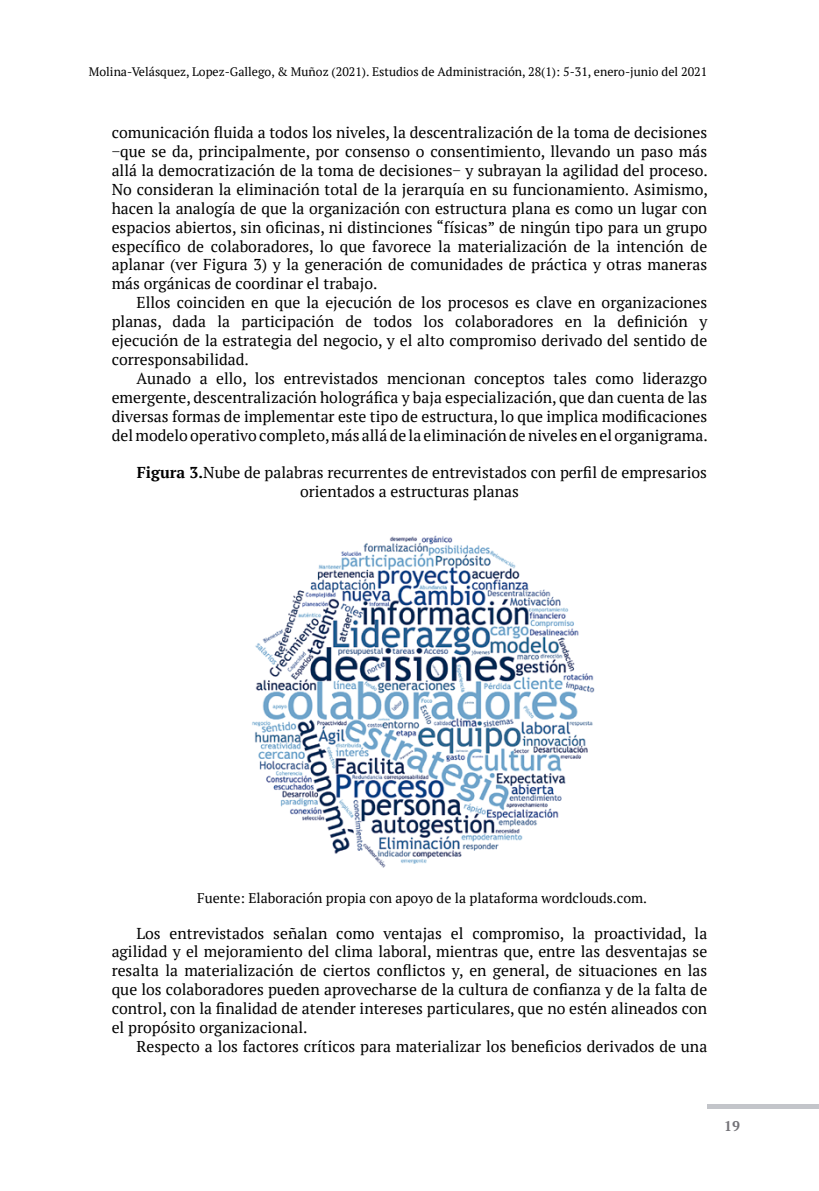
<style>
.page{position:relative;width:819px;height:1191px;background:#fff}
.page>*{position:absolute;margin:0;border:0;box-sizing:border-box;transform-origin:0 0}
.t1{font:15.75px/18.9px "PT Serif";color:#000;text-align:justify}
.t2{font:14px "PT Serif";color:#000}
.t3{font:700 14px "PT Serif";color:#737277}
.t4{font:12.25px "PT Serif";color:#000}
.s1{font-weight:700}
</style>
<div class="page">
<div style="left:707px;top:1104px;width:112px;height:5px;background:#c3c5ca"></div>
<img style="left:252px;top:535px;width:343px;height:333px">
<p class="t4" style="left:89px;top:64px;width:620px">Molina-Velásquez, Lopez-Gallego, &amp; Muñoz (2021). Estudios de Administración, 28(1): 5-31, enero-junio del 2021</p>
<p class="t1" style="left:112px;top:123px;width:597px">comunicación fluida a todos los niveles, la descentralización de la toma de decisiones −que se da, principalmente, por consenso o consentimiento, llevando un paso más allá la democratización de la toma de decisiones− y subrayan la agilidad del proceso.<br>No consideran la eliminación total de la jerarquía en su funcionamiento. Asimismo, hacen la analogía de que la organización con estructura plana es como un lugar con espacios abiertos, sin oficinas, ni distinciones “físicas” de ningún tipo para un grupo específico de colaboradores, lo que favorece la materialización de la intención de aplanar (ver Figura 3) y la generación de comunidades de práctica y otras maneras más orgánicas de coordinar el trabajo.</p>
<p class="t1" style="left:112px;top:293px;width:597px;text-indent:25px">Ellos coinciden en que la ejecución de los procesos es clave en organizaciones planas, dada la participación de todos los colaboradores en la definición y ejecución de la estrategia del negocio, y el alto compromiso derivado del sentido de corresponsabilidad.</p>
<p class="t1" style="left:112px;top:369px;width:597px;text-indent:25px">Aunado a ello, los entrevistados mencionan conceptos tales como liderazgo emergente, descentralización holográfica y baja especialización, que dan cuenta de las diversas formas de implementar este tipo de estructura, lo que implica modificaciones del modelo operativo completo, más allá de la eliminación de niveles en el organigrama.</p>
<p class="t1" style="left:300px;top:463px;width:408px;text-indent:-163px"><span class="s1">Figura 3.</span>Nube de palabras recurrentes de entrevistados con perfil de empresarios orientados a estructuras planas</p>
<p class="t2" style="left:197px;top:888px;width:451px">Fuente: Elaboración propia con apoyo de la plataforma wordclouds.com.</p>
<p class="t1" style="left:112px;top:923px;width:597px;text-indent:25px">Los entrevistados señalan como ventajas el compromiso, la proactividad, la agilidad y el mejoramiento del clima laboral, mientras que, entre las desventajas se resalta la materialización de ciertos conflictos y, en general, de situaciones en las que los colaboradores pueden aprovecharse de la cultura de confianza y de la falta de control, con la finalidad de atender intereses particulares, que no estén alineados con el propósito organizacional.</p>
<p class="t1" style="left:136px;top:1036px;width:572px">Respecto a los factores críticos para materializar los beneficios derivados de una</p>
<p class="t3" style="left:724px;top:1116px;width:17px">19</p>
</div>
